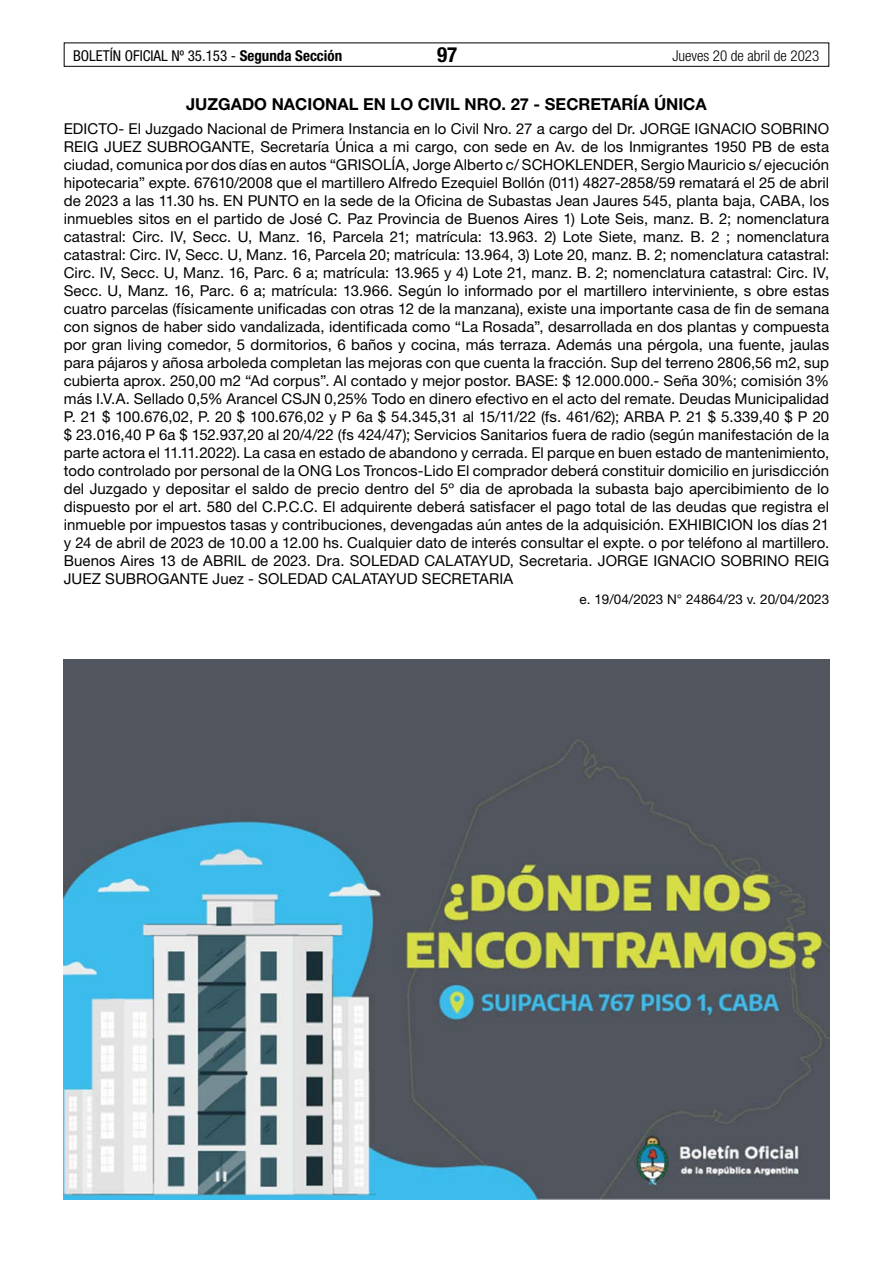
<style>
.page{position:relative;width:893px;height:1263px;background:#fff}
.page>*{position:absolute;margin:0;border:0;box-sizing:border-box;transform-origin:0 0}
.t1{font:700 condensed 21px "Helvetica Neue LT Std";color:#000}
.t2{font:700 16.5px "Helvetica Neue LT Std";color:#000}
.t3{font:15px/18px "Helvetica Neue LT Std";letter-spacing:.005em;color:#000;text-align:justify}
.t4{font:condensed 15px "Helvetica Neue LT Std";color:#000}
.t5{font:300 condensed 15px "Helvetica Neue LT Std";color:#000}
.t6{font:13.5px "Helvetica Neue LT Std";color:#000}
.s1{font-weight:700}
</style>
<div class="page">
<div style="left:64px;top:43px;width:765px;height:24px;border:1px solid #000"></div>
<img style="left:64px;top:659px;width:765px;height:540px">
<p class="t4" style="left:73px;top:47px;width:271px">BOLETÍN OFICIAL Nº 35.153 - <span class="s1">Segunda Sección</span></p>
<h1 class="t1" style="left:437px;top:42px;width:22px">97</h1>
<p class="t5" style="left:672px;top:47px;width:148px">Jueves 20 de abril de 2023</p>
<p class="t2" style="left:186px;top:93px;width:522px">JUZGADO NACIONAL EN LO CIVIL NRO. 27 - SECRETARÍA ÚNICA</p>
<p class="t3" style="left:64px;top:119px;width:767px">EDICTO- El Juzgado Nacional de Primera Instancia en lo Civil Nro. 27 a cargo del Dr. JORGE IGNACIO SOBRINO REIG JUEZ SUBROGANTE, Secretaría Única a mi cargo, con sede en Av. de los Inmigrantes 1950 PB de esta ciudad, comunica por dos días en autos “GRISOLÍA, Jorge Alberto c/ SCHOKLENDER, Sergio Mauricio s/ ejecución hipotecaria” expte. 67610/2008 que el martillero Alfredo Ezequiel Bollón (011) 4827-2858/59 rematará el 25 de abril de 2023 a las 11.30 hs. EN PUNTO en la sede de la Oficina de Subastas Jean Jaures 545, planta baja, CABA, los inmuebles sitos en el partido de José C. Paz Provincia de Buenos Aires 1) Lote Seis, manz. B. 2; nomenclatura catastral: Circ. IV, Secc. U, Manz. 16, Parcela 21; matrícula: 13.963. 2) Lote Siete, manz. B. 2 ; nomenclatura catastral: Circ. IV, Secc. U, Manz. 16, Parcela 20; matrícula: 13.964, 3) Lote 20, manz. B. 2; nomenclatura catastral:<br>Circ. IV, Secc. U, Manz. 16, Parc. 6 a; matrícula: 13.965 y 4) Lote 21, manz. B. 2; nomenclatura catastral: Circ. IV, Secc. U, Manz. 16, Parc. 6 a; matrícula: 13.966. Según lo informado por el martillero interviniente, s obre estas cuatro parcelas (físicamente unificadas con otras 12 de la manzana), existe una importante casa de fin de semana con signos de haber sido vandalizada, identificada como “La Rosada”, desarrollada en dos plantas y compuesta por gran living comedor, 5 dormitorios, 6 baños y cocina, más terraza. Además una pérgola, una fuente, jaulas para pájaros y añosa arboleda completan las mejoras con que cuenta la fracción. Sup del terreno 2806,56 m2, sup cubierta aprox. 250,00 m2 “Ad corpus”. Al contado y mejor postor. BASE: $ 12.000.000.- Seña 30%; comisión 3% más I.V.A. Sellado 0,5% Arancel CSJN 0,25% Todo en dinero efectivo en el acto del remate. Deudas Municipalidad P. 21 $ 100.676,02, P. 20 $ 100.676,02 y P 6a $ 54.345,31 al 15/11/22 (fs. 461/62); ARBA P. 21 $ 5.339,40 $ P 20 $ 23.016,40 P 6a $ 152.937,20 al 20/4/22 (fs 424/47); Servicios Sanitarios fuera de radio (según manifestación de la parte actora el 11.11.2022). La casa en estado de abandono y cerrada. El parque en buen estado de mantenimiento, todo controlado por personal de la ONG Los Troncos-Lido El comprador deberá constituir domicilio en jurisdicción del Juzgado y depositar el saldo de precio dentro del 5º dia de aprobada la subasta bajo apercibimiento de lo dispuesto por el art. 580 del C.P.C.C. El adquirente deberá satisfacer el pago total de las deudas que registra el inmueble por impuestos tasas y contribuciones, devengadas aún antes de la adquisición. EXHIBICION los días 21 y 24 de abril de 2023 de 10.00 a 12.00 hs. Cualquier dato de interés consultar el expte. o por teléfono al martillero.<br>Buenos Aires 13 de ABRIL de 2023. Dra. SOLEDAD CALATAYUD, Secretaria. JORGE IGNACIO SOBRINO REIG JUEZ SUBROGANTE Juez - SOLEDAD CALATAYUD SECRETARIA</p>
<p class="t6" style="left:580px;top:591px;width:251px">e. 19/04/2023 N° 24864/23 v. 20/04/2023</p>
</div>
